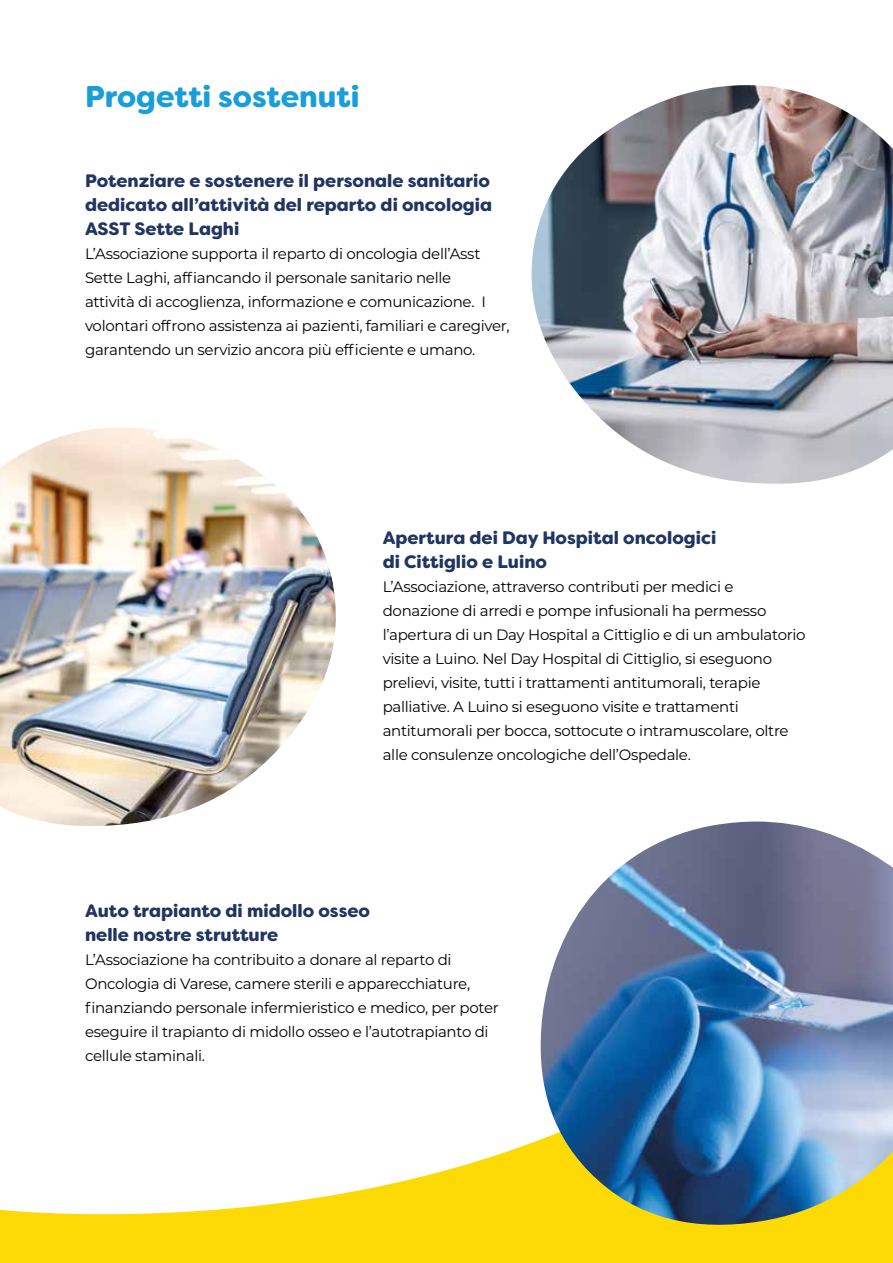
<style>
.page{position:relative;width:893px;height:1263px;background:#fff}
.page>*{position:absolute;margin:0;border:0;box-sizing:border-box;transform-origin:0 0}
.t1{font:900 30px "Filson Soft";color:#1a9eda}
.t2{font:900 18px/24px "Filson Soft";color:#203561}
.t3{font:15px/24px "Montserrat";letter-spacing:-.02em;color:#000}
</style>
<div class="page">
<svg style="left:0;top:1141px;width:893px;height:122px;fill:#fdda06"></svg>
<img style="left:531px;top:85px;width:362px;height:399px">
<img style="left:536px;top:821px;width:357px;height:410px">
<img style="left:0;top:427px;width:336px;height:399px">
<svg style="left:770px;top:466px;width:123px;height:18px"></svg>
<h1 class="t1" style="left:85px;top:77px;width:276px">Progetti sostenuti</h1>
<p class="t2" style="left:85px;top:169px;width:408px;text-align:justify">Potenziare e sostenere il personale sanitario dedicato all’attività del reparto di oncologia ASST Sette Laghi</p>
<p class="t3" style="left:85px;top:241px;width:426px">L’Associazione supporta il reparto di oncologia dell’Asst Sette Laghi, affiancando il personale sanitario nelle<br>attività di accoglienza, informazione e comunicazione. I volontari offrono assistenza ai pazienti, familiari e caregiver, garantendo un servizio ancora più efficiente e umano.</p>
<p class="t2" style="left:383px;top:526px;width:335px">Apertura dei Day Hospital oncologici di Cittiglio e Luino</p>
<p class="t3" style="left:383px;top:574px;width:424px">L’Associazione, attraverso contributi per medici e donazione di arredi e pompe infusionali ha permesso l’apertura di un Day Hospital a Cittiglio e di un ambulatorio visite a Luino. Nel Day Hospital di Cittiglio, si eseguono prelievi, visite, tutti i trattamenti antitumorali, terapie palliative. A Luino si eseguono visite e trattamenti antitumorali per bocca, sottocute o intramuscolare, oltre alle consulenze oncologiche dell’Ospedale.</p>
<p class="t2" style="left:85px;top:899px;width:287px">Auto trapianto di midollo osseo nelle nostre strutture</p>
<p class="t3" style="left:85px;top:947px;width:415px">L’Associazione ha contribuito a donare al reparto di Oncologia di Varese, camere sterili e apparecchiature, finanziando personale infermieristico e medico, per poter eseguire il trapianto di midollo osseo e l’autotrapianto di cellule staminali.</p>
</div>
